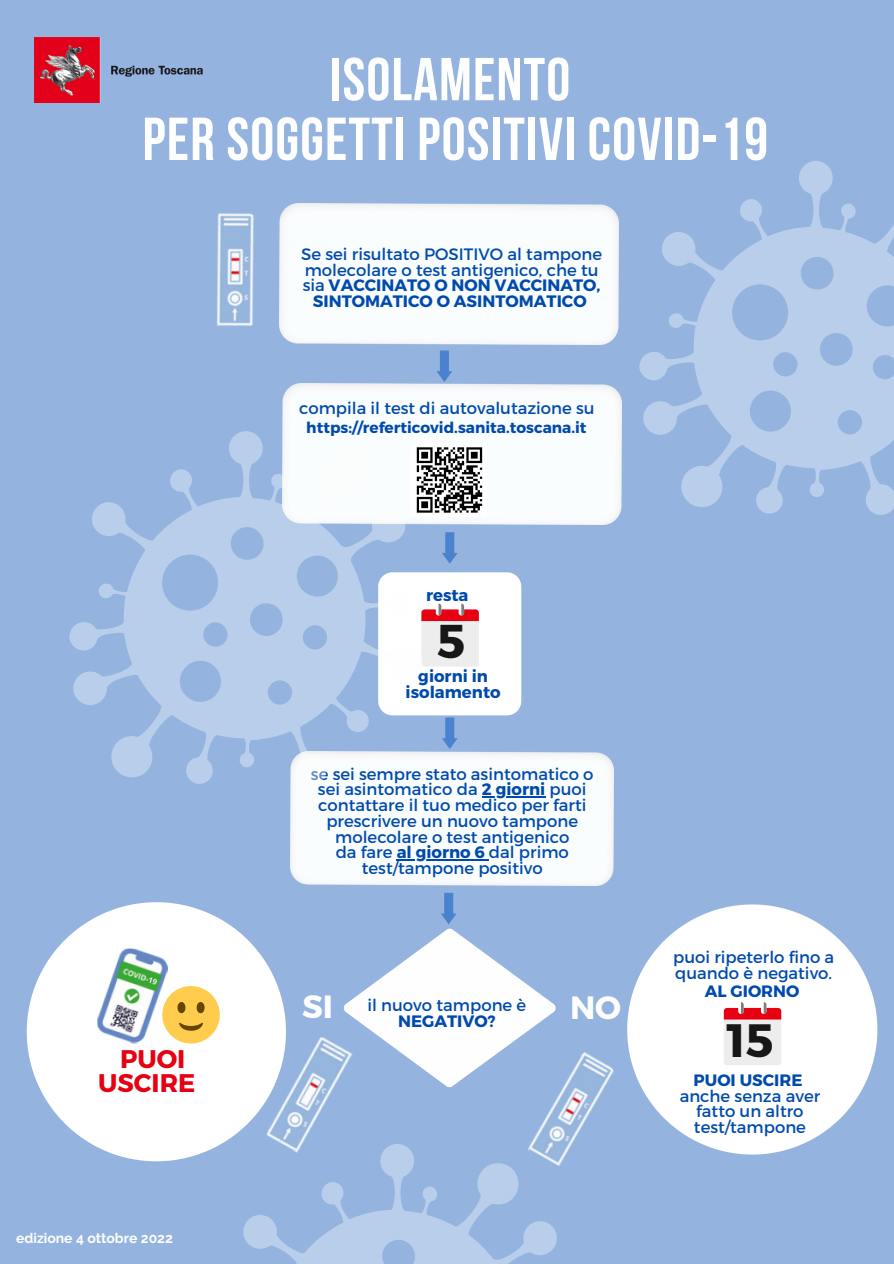
<style>
.page{position:relative;width:894px;height:1264px;background:#fff}
.page>*{position:absolute;margin:0;border:0;box-sizing:border-box;transform-origin:0 0}
.t1{font:700 60.45px/59.7px "Bebas Neue";letter-spacing:.02em;color:#fefefe;text-align:center}
.t2{font:700 47.4px "Montserrat";color:#171717}
.t3{font:700 46.65px "Montserrat";color:#171717}
.t4{font:700 32.1px "Montserrat";color:#fefefe}
.t5{font:700 25.5px "Montserrat";color:#e60012}
.t6{font:16.5px/15.8px "Montserrat";color:#004aad;text-align:center}
.t7{font:700 16.5px/15.6px "Montserrat";color:#004aad;text-align:center}
.t8{font:700 15.3px "Montserrat";color:#004aad}
.t9{font:700 13.95px "Raleway";color:#fefefe}
.s1{font-weight:700}
</style>
<div class="page">
<div style="left:0;top:0;width:893px;height:1263px;background:#94b4df"></div>
<div style="left:285px;top:204px;width:333px;height:141px;background:#fafdfd"></div>
<div style="left:282px;top:384px;width:339px;height:140px;background:#fafdfd"></div>
<div style="left:412px;top:443px;width:74px;height:74px;background:#fff"></div>
<svg style="left:425px;top:447px;width:58px;height:66px"></svg>
<svg style="left:436px;top:350px;width:16px;height:32px"></svg>
<svg style="left:442px;top:532px;width:15px;height:31px"></svg>
<div style="left:290px;top:751px;width:323px;height:134px;background:#fafdfd"></div>
<svg style="left:627px;top:904px;width:250px;height:250px;fill:#fff"></svg>
<div style="left:378px;top:572px;width:143px;height:143px;background:#fff;border-radius:14px"></div>
<svg style="left:425px;top:603px;width:53px;height:63px;background:#ebc5c8"></svg>
<svg style="left:723px;top:1002px;width:58px;height:63px;background:#ecc6c9"></svg>
<img style="left:34px;top:37px;width:169px;height:66px">
<svg style="left:27px;top:902px;width:259px;height:259px;fill:#fff"></svg>
<img style="left:265px;top:1031px;width:79px;height:111px">
<svg style="left:169px;top:986px;width:51px;height:57px;background:#f2c964"></svg>
<svg style="left:344px;top:892px;width:211px;height:195px"></svg>
<svg style="left:442px;top:717px;width:15px;height:32px"></svg>
<img style="left:216px;top:204px;width:77px;height:134px">
<img style="left:96px;top:946px;width:73px;height:99px">
<img style="left:501px;top:1044px;width:138px;height:110px">
<svg style="left:639px;top:161px;width:254px;height:354px"></svg>
<hr style="left:482px;top:796px;width:63px;height:1px;background:#004aad">
<hr style="left:396px;top:859px;width:92px;height:1px;background:#004aad">
<svg style="left:69px;top:430px;width:356px;height:356px"></svg>
<svg style="left:220px;top:1142px;width:356px;height:121px"></svg>
<h1 class="t1" style="left:142px;top:55px;width:627px">ISOLAMENTO<br>PER SOGGETTI POSITIVI COVID-19</h1>
<p class="t6" style="left:301px;top:245px;width:302px">Se sei risultato POSITIVO al tampone molecolare o test antigenico, che tu sia <span class="s1">VACCINATO O NON VACCINATO, SINTOMATICO O ASINTOMATICO</span></p>
<p class="t6" style="left:299px;top:399px;width:297px">compila il test di autovalutazione su</p>
<p class="t8" style="left:306px;top:418px;width:282px">https://referticovid.sanita.toscana.it</p>
<p class="t7" style="left:426px;top:586px;width:44px">resta</p>
<h2 class="t2" style="left:437px;top:610px;width:30px">5</h2>
<p class="t7" style="left:405px;top:668px;width:97px">giorni in isolamento</p>
<h3 class="t5" style="left:120px;top:1041px;width:67px">PUOI</h3>
<h3 class="t5" style="left:98px;top:1066px;width:99px">USCIRE</h3>
<p class="t9" style="left:16px;top:1229px;width:158px">edizione 4 ottobre 2022</p>
<p class="t6" style="left:311px;top:765px;width:284px">se sei sempre stato asintomatico o sei asintomatico da <span class="s1">2 giorni</span> puoi contattare il tuo medico per farti prescrivere un nuovo tampone molecolare o test antigenico<br>da fare <span class="s1">al giorno 6</span> dal primo test/tampone positivo</p>
<h3 class="t4" style="left:302px;top:986px;width:32px">SI</h3>
<p class="t6" style="left:367px;top:996px;width:160px">il nuovo tampone è</p>
<p class="t7" style="left:398px;top:1012px;width:99px">NEGATIVO?</p>
<h3 class="t4" style="left:570px;top:987px;width:53px">NO</h3>
<p class="t6" style="left:673px;top:948px;width:162px;text-align:left">puoi ripeterlo fino a quando è negativo.</p>
<p class="t7" style="left:704px;top:982px;width:96px">AL GIORNO</p>
<h3 class="t3" style="left:726px;top:1009px;width:49px">15</h3>
<p class="t7" style="left:693px;top:1071px;width:110px">PUOI USCIRE</p>
<p class="t6" style="left:679px;top:1087px;width:142px">anche senza aver fatto un altro test/tampone</p>
</div>
